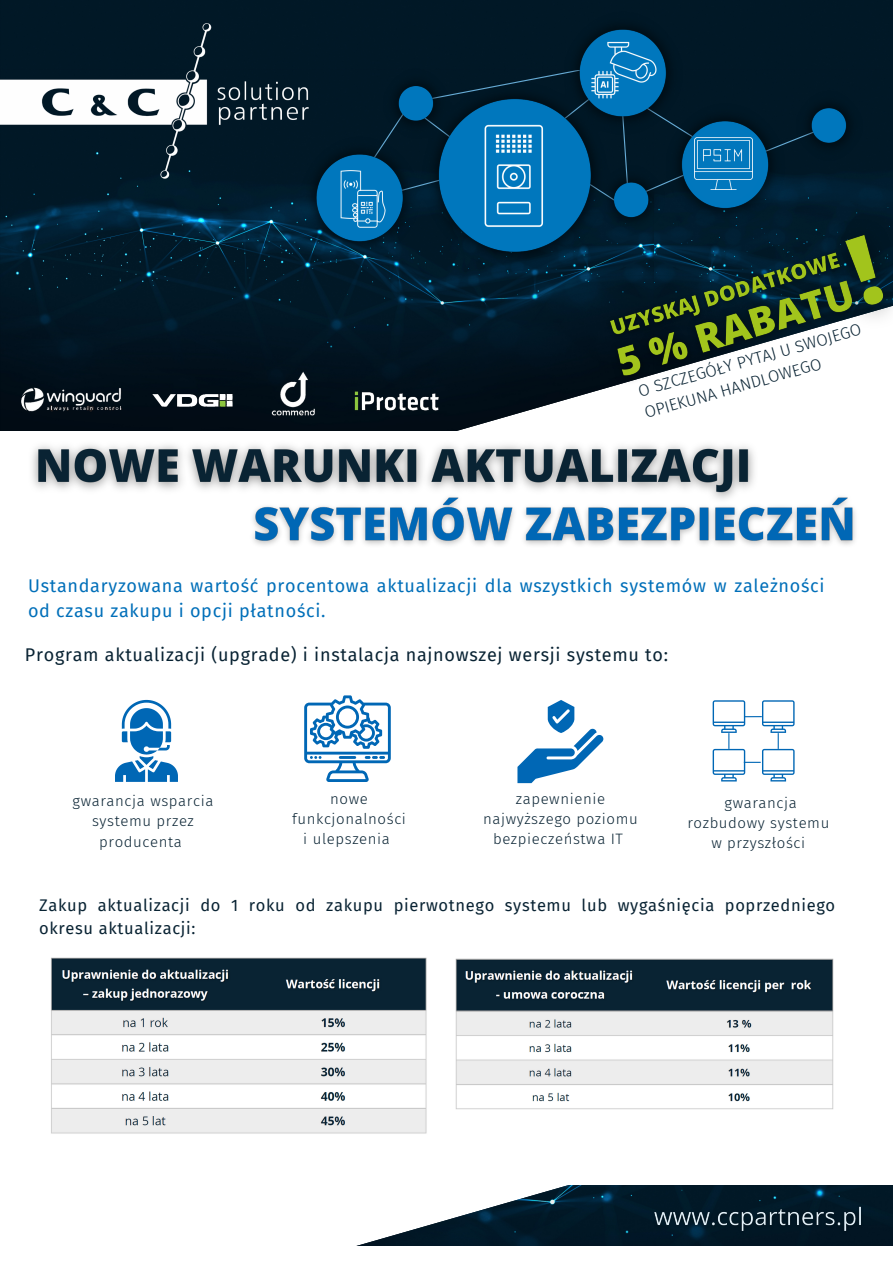
<style>
.page{position:relative;width:893px;height:1264px;background:#fff}
.page>*{position:absolute;margin:0;border:0;box-sizing:border-box;transform-origin:0 0}
.t1{font:18px/24.8px "Fira Sans";letter-spacing:.04em;color:#006fb9}
.t2{font:18px "Fira Sans";letter-spacing:.04em;color:#092333}
.t3{font:16.5px/22.5px "Fira Sans";letter-spacing:.04em;color:#092333}
.t4{font:300 16.5px/22.4px "Fira Sans";color:#092333}
.t5{font:300 15px/20.2px "Fira Sans";letter-spacing:.04em;color:#092333;text-align:center}
</style>
<div class="page">
<div style="left:862px;top:70px;width:30px;height:93px;background:#011826"></div>
<img style="left:0;top:179px;width:591px;height:252px">
<div style="left:653px;top:0;width:239px;height:70px;background:#011826"></div>
<div style="left:0;top:0;width:653px;height:23px;background:#011826"></div>
<img style="left:300px;top:12px;width:562px;height:258px">
<div style="left:684px;top:125px;width:78px;height:78px;background:#0177bd;border-radius:50%"></div>
<img style="left:694px;top:138px;width:58px;height:52px">
<img style="left:0;top:23px;width:309px;height:156px">
<svg style="left:437px;top:292px;width:154px;height:126px;fill:#011422"></svg>
<svg style="left:304px;top:695px;width:87px;height:87px"></svg>
<svg style="left:115px;top:700px;width:63px;height:82px"></svg>
<svg style="left:517px;top:700px;width:86px;height:83px"></svg>
<svg style="left:712px;top:700px;width:82px;height:81px"></svg>
<img style="left:51px;top:957px;width:376px;height:177px">
<img style="left:351px;top:382px;width:91px;height:36px">
<img style="left:266px;top:367px;width:51px;height:51px">
<img style="left:146px;top:378px;width:93px;height:40px">
<img style="left:604px;top:1185px;width:288px;height:60px">
<svg style="left:218px;top:1091px;width:386px;height:155px"></svg>
<img style="left:455px;top:958px;width:378px;height:151px">
<img style="left:17px;top:382px;width:111px;height:33px">
<img style="left:253px;top:497px;width:602px;height:48px">
<img style="left:19px;top:418px;width:748px;height:95px">
<img style="left:596px;top:233px;width:194px;height:15px">
<img style="left:591px;top:248px;width:199px;height:145px">
<img style="left:790px;top:163px;width:102px;height:173px">
<img style="left:647px;top:1193px;width:221px;height:45px">
<p class="t4" style="left:635px;top:381px;width:232px;rotate:-16deg">O SZCZEGÓŁY PYTAJ U SWOJEGO<br>OPIEKUNA HANDLOWEGO</p>
<p class="t1" style="left:28px;top:574px;width:798px">Ustandaryzowana wartość procentowa aktualizacji dla wszystkich systemów w zależności od czasu zakupu i opcji płatności.</p>
<p class="t2" style="left:25px;top:644px;width:644px">Program aktualizacji (upgrade) i instalacja najnowszej wersji systemu to:</p>
<p class="t5" style="left:73px;top:791px;width:142px">gwarancja wsparcia systemu przez producenta</p>
<p class="t5" style="left:292px;top:788px;width:115px">nowe funkcjonalności i ulepszenia</p>
<p class="t5" style="left:483px;top:788px;width:156px">zapewnienie najwyższego poziomu bezpieczeństwa IT</p>
<p class="t5" style="left:687px;top:792px;width:143px">gwarancja rozbudowy systemu w przyszłości</p>
<p class="t3" style="left:39px;top:894px;width:797px">Zakup aktualizacji do 1 roku od zakupu pierwotnego systemu lub wygaśnięcia poprzedniego okresu aktualizacji:</p>
</div>
